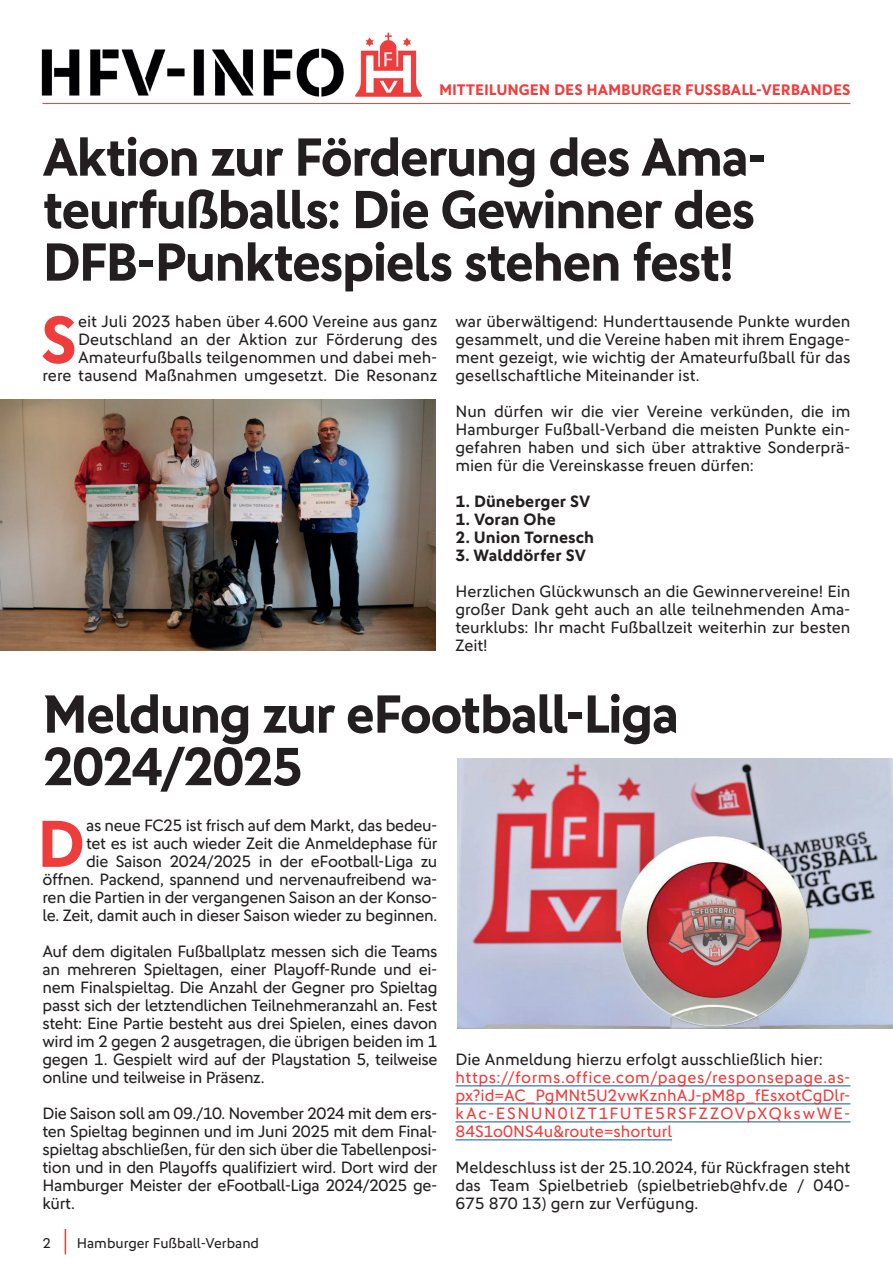
<style>
.page{position:relative;width:893px;height:1263px;background:#fff}
.page>*{position:absolute;margin:0;border:0;box-sizing:border-box;transform-origin:0 0}
.t1{font:700 66.75px "DFB Sans";color:#ee3d3d}
.t2{font:700 54px/52.5px "DFB Sans";letter-spacing:-.035em;color:#231f20}
.t3{font:16.5px/18px "DFB Sans";letter-spacing:-.01em;color:#231f20;text-align:justify}
.t4{font:16.5px/18px "DFB Sans";letter-spacing:.045em;color:#ee3d3d;text-align:justify}
.t5{font:700 16.5px "DFB Sans";color:#231f20}
.t6{font:700 15.3px "DFB Sans";color:#ee3d3d}
.t7{font:14.25px "DFB Sans";color:#231f20}
</style>
<div class="page">
<svg style="left:65px;top:1229px;width:1px;height:25px"></svg>
<img style="left:41px;top:32px;width:381px;height:65px">
<hr style="left:43px;top:103px;width:807px;height:1px;background:#ee3d3d">
<hr style="left:455px;top:1085px;width:395px;height:1px;background:#1b69b4">
<hr style="left:455px;top:1103px;width:395px;height:1px;background:#1b69b4">
<hr style="left:455px;top:1121px;width:395px;height:1px;background:#1b69b4">
<hr style="left:455px;top:1139px;width:217px;height:1px;background:#1b69b4">
<img style="left:0;top:400px;width:436px;height:251px">
<img style="left:457px;top:759px;width:436px;height:270px">
<p class="t6" style="left:439px;top:80px;width:413px">MITTEILUNGEN DES HAMBURGER FUSSBALL-VERBANDES</p>
<h2 class="t2" style="left:43px;top:130px;width:726px">Aktion zur Förderung des Ama&shy;teurfußballs: Die Gewinner des<br>DFB-Punktespiels stehen fest!</h2>
<h1 class="t1" style="left:41px;top:300px;width:38px">S</h1>
<p class="t3" style="left:43px;top:312px;width:396px;text-align:right">eit Juli 2023 haben über 4.600 Vereine aus ganz Deutschland an der Aktion zur Förderung des Amateurfußballs teilgenommen und dabei meh-<br>rere tausend Maßnahmen umgesetzt. Die Resonanz</p>
<p class="t3" style="left:455px;top:312px;width:396px">war überwältigend: Hunderttausende Punkte wurden gesammelt, und die Vereine haben mit ihrem Engage&shy;ment gezeigt, wie wichtig der Amateurfußball für das gesellschaftliche Miteinander ist.</p>
<p class="t3" style="left:455px;top:402px;width:396px">Nun dürfen wir die vier Vereine verkünden, die im Hamburger Fußball-Verband die meisten Punkte ein&shy;gefahren haben und sich über attraktive Sonderprä&shy;mien für die Vereinskasse freuen dürfen:</p>
<p class="t5" style="left:455px;top:491px;width:136px">1. Düneberger SV</p>
<p class="t5" style="left:455px;top:509px;width:102px">1. Voran Ohe</p>
<p class="t5" style="left:455px;top:527px;width:140px">2. Union Tornesch</p>
<p class="t5" style="left:455px;top:545px;width:132px">3. Walddörfer SV</p>
<p class="t3" style="left:455px;top:582px;width:396px">Herzlichen Glückwunsch an die Gewinnervereine! Ein großer Dank geht auch an alle teilnehmenden Ama&shy;teurklubs: Ihr macht Fußballzeit weiterhin zur besten Zeit!</p>
<h2 class="t2" style="left:43px;top:687px;width:638px">Meldung zur eFootball-Liga<br>2024/2025</h2>
<h1 class="t1" style="left:37px;top:804px;width:50px">D</h1>
<p class="t3" style="left:43px;top:816px;width:396px;text-align:right">as neue FC25 ist frisch auf dem Markt, das bedeu-<br>tet es ist auch wieder Zeit die Anmeldephase für<br>die Saison 2024/2025 in der eFootball-Liga zu öffnen. Packend, spannend und nervenaufreibend wa&shy;ren die Partien in der vergangenen Saison an der Konso&shy;le. Zeit, damit auch in dieser Saison wieder zu beginnen.</p>
<p class="t3" style="left:43px;top:942px;width:396px">Auf dem digitalen Fußballplatz messen sich die Teams an mehreren Spieltagen, einer Playoff-Runde und ei&shy;nem Finalspieltag. Die Anzahl der Gegner pro Spieltag passt sich der letztendlichen Teilnehmeranzahl an. Fest steht: Eine Partie besteht aus drei Spielen, eines davon wird im 2 gegen 2 ausgetragen, die übrigen beiden im 1 gegen 1. Gespielt wird auf der Playstation 5, teilweise online und teilweise in Präsenz.</p>
<p class="t3" style="left:43px;top:1104px;width:396px">Die Saison soll am 09./10. November 2024 mit dem ers&shy;ten Spieltag beginnen und im Juni 2025 mit dem Final&shy;spieltag abschließen, für den sich über die Tabellenposi&shy;tion und in den Playoffs qualifiziert wird. Dort wird der Hamburger Meister der eFootball-Liga 2024/2025 ge&shy;kürt.</p>
<p class="t3" style="left:455px;top:1050px;width:369px">Die Anmeldung hierzu erfolgt ausschließlich hier:</p>
<p class="t4" style="left:455px;top:1068px;width:396px">https://forms.office.com/pages/responsepage.as&shy;px?id=AC_PgMNt5U2vwKznhAJ-pM8p_fEsxotCgDlr&shy;kAc-ESNUN0lZT1FUTE5RSFZZOVpXQkswWE-84S1o0NS4u&amp;route=shorturl</p>
<p class="t3" style="left:455px;top:1158px;width:396px">Meldeschluss ist der 25.10.2024, für Rückfragen steht das Team Spielbetrieb (spielbetrieb@hfv.de / 040- 675 870 13) gern zur Verfügung.</p>
<p class="t7" style="left:43px;top:1235px;width:10px">2</p>
<p class="t7" style="left:77px;top:1235px;width:184px">Hamburger Fußball-Verband</p>
</div>
